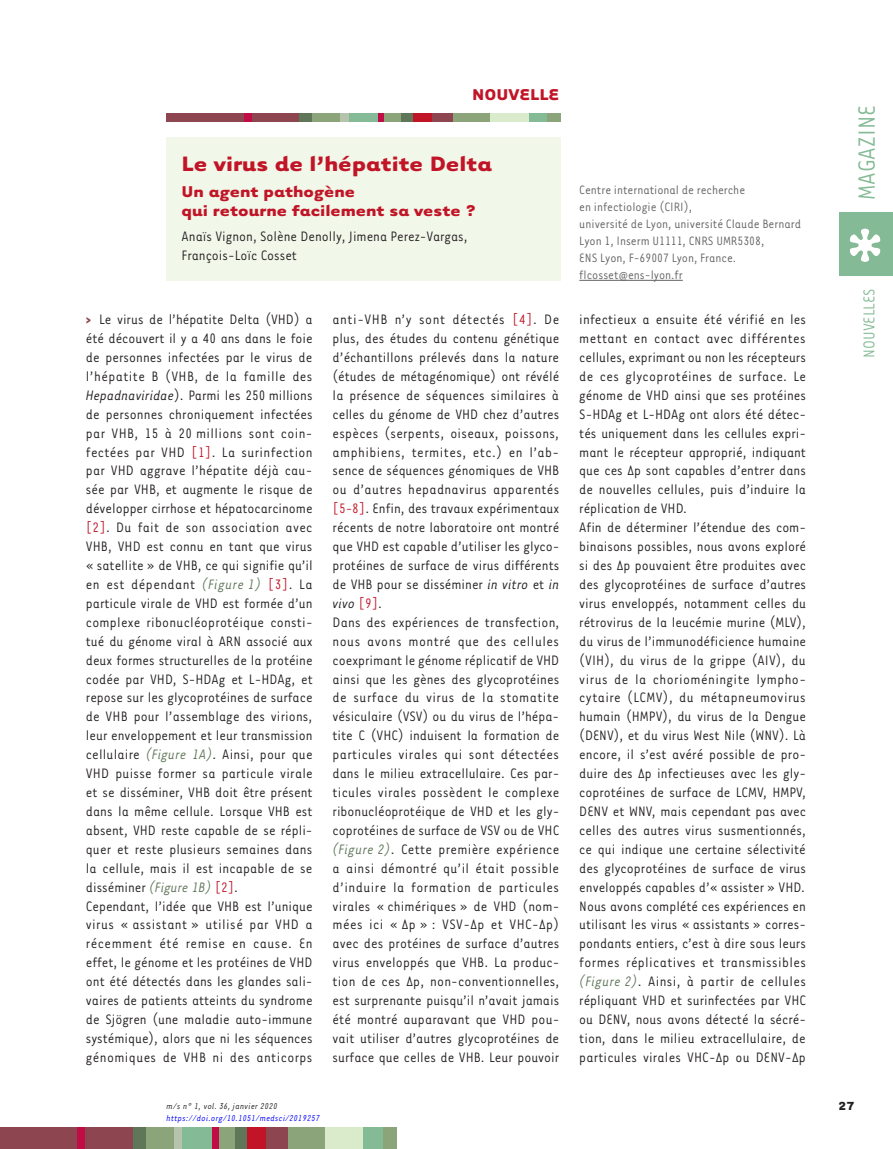
<style>
.page{position:relative;width:893px;height:1149px;background:#fff}
.page>*{position:absolute;margin:0;border:0;box-sizing:border-box;transform-origin:0 0}
.t1{font:27px "Tarzana Narrow";color:#84ba95}
.t2{font:700 24px "Tarzana Wide";color:#c11527}
.t3{font:700 18px/19.5px "Tarzana Wide";color:#c11527}
.t4{font:18px "Tarzana Narrow";color:#84ba95}
.t5{font:15.75px/18.9px "Tarzana Narrow";color:#231f20}
.t6{font:13.95px/17px "Tarzana Narrow";color:#636366}
.t7{font:700 13.5px "Tarzana Wide";color:#231f20}
.t8{font:italic 9.75px "Tarzana Narrow";letter-spacing:.025em;color:#00f}
.t9{font:italic 9.75px "Tarzana Narrow";letter-spacing:.025em;color:#231f20}
.s1{font-weight:700;color:#8d454f}
.s2{font-style:italic}
.s3{color:#bf182a}
.s4{font-style:italic;color:#5f7659}
</style>
<div class="page">
<div style="left:0;top:1126px;width:133px;height:22px;background:#8d454f"></div>
<div style="left:234px;top:1126px;width:13px;height:22px;background:#5f7659"></div>
<div style="left:77px;top:1126px;width:8px;height:22px;background:#c10d45"></div>
<div style="left:133px;top:1126px;width:21px;height:22px;background:#5f7659"></div>
<div style="left:146px;top:1126px;width:30px;height:22px;background:#8ba479"></div>
<div style="left:174px;top:1126px;width:9px;height:22px;background:#b6c4ad"></div>
<div style="left:183px;top:1126px;width:29px;height:22px;background:#84ba95"></div>
<div style="left:216px;top:1126px;width:19px;height:22px;background:#8ba479"></div>
<div style="left:212px;top:1126px;width:6px;height:22px;background:#c10d45"></div>
<div style="left:247px;top:1126px;width:27px;height:22px;background:#c11527"></div>
<div style="left:286px;top:1126px;width:39px;height:22px;background:#8ba479"></div>
<div style="left:266px;top:1126px;width:21px;height:22px;background:#8d454f"></div>
<div style="left:325px;top:1126px;width:39px;height:22px;background:#daebcb"></div>
<div style="left:363px;top:1126px;width:21px;height:22px;background:#84ba95"></div>
<div style="left:383px;top:1126px;width:13px;height:22px;background:#8ba479"></div>
<div style="left:839px;top:212px;width:54px;height:64px;background:#84ba95"></div>
<svg style="left:850px;top:228px;width:30px;height:34px"></svg>
<div style="left:167px;top:114px;width:133px;height:8px;background:#8d454f"></div>
<div style="left:299px;top:114px;width:27px;height:8px;background:#5f7659"></div>
<div style="left:400px;top:114px;width:13px;height:8px;background:#5f7659"></div>
<div style="left:312px;top:114px;width:30px;height:8px;background:#8ba479"></div>
<div style="left:348px;top:114px;width:30px;height:8px;background:#84ba95"></div>
<div style="left:528px;top:114px;width:20px;height:8px;background:#84ba95"></div>
<div style="left:382px;top:114px;width:18px;height:8px;background:#8ba479"></div>
<div style="left:547px;top:114px;width:14px;height:8px;background:#8ba479"></div>
<div style="left:451px;top:114px;width:39px;height:8px;background:#8ba479"></div>
<div style="left:490px;top:114px;width:38px;height:8px;background:#daebcb"></div>
<div style="left:340px;top:114px;width:9px;height:8px;background:#b6c4ad"></div>
<div style="left:244px;top:114px;width:7px;height:8px;background:#c10d45"></div>
<div style="left:378px;top:114px;width:6px;height:8px;background:#c10d45"></div>
<div style="left:413px;top:114px;width:27px;height:8px;background:#c11527"></div>
<div style="left:431px;top:114px;width:21px;height:8px;background:#8d454f"></div>
<div style="left:167px;top:137px;width:394px;height:143px;background:#f1f7e9"></div>
<hr style="left:579px;top:280px;width:104px;height:1px;background:#636366">
<p class="t3" style="left:472px;top:83px;width:89px">NOUVELLE</p>
<h2 class="t2" style="left:182px;top:147px;width:312px">Le virus de l’hépatite Delta</h2>
<p class="t3" style="left:182px;top:180px;width:295px">Un agent pathogène<br>qui retourne facilement sa veste ?</p>
<p class="t5" style="left:182px;top:226px;width:287px">Anaïs Vignon, Solène Denolly, Jimena Perez-Vargas,<br>François-Loïc Cosset</p>
<p class="t6" style="left:579px;top:181px;width:223px">Centre international de recherche<br>en infectiologie (CIRI),<br>université de Lyon, université Claude Bernard Lyon 1, Inserm U1111, CNRS UMR5308,<br>ENS Lyon, F-69007 Lyon, France. flcosset@ens-lyon.fr</p>
<p class="t5" style="left:86px;top:309px;width:228px"><span class="s1">&gt;</span> Le virus de l’hépatite Delta (VHD) a été découvert il y a 40 ans dans le foie de personnes infectées par le virus de l’hépatite B (VHB, de la famille des <span class="s2">Hepadnaviridae</span>). Parmi les 250 millions de personnes chroniquement infectées par VHB, 15 à 20 millions sont coin&shy;fectées par VHD <span class="s3">[1]</span>. La surinfection par VHD aggrave l’hépatite déjà cau&shy;sée par VHB, et augmente le risque de développer cirrhose et hépatocarcinome <span class="s3">[2]</span>. Du fait de son association avec VHB, VHD est connu en tant que virus « satellite » de VHB, ce qui signifie qu’il en est dépendant <span class="s4">(Figure 1)</span> <span class="s3">[3]</span>. La particule virale de VHD est formée d’un complexe ribonucléoprotéique consti&shy;tué du génome viral à ARN associé aux deux formes structurelles de la protéine codée par VHD, S-HDAg et L-HDAg, et repose sur les glycoprotéines de surface de VHB pour l’assemblage des virions, leur enveloppement et leur transmission cellulaire <span class="s4">(Figure 1A)</span>. Ainsi, pour que VHD puisse former sa particule virale et se disséminer, VHB doit être présent dans la même cellule. Lorsque VHB est absent, VHD reste capable de se répli&shy;quer et reste plusieurs semaines dans la cellule, mais il est incapable de se disséminer <span class="s4">(Figure 1B)</span> <span class="s3">[2]</span>.<br>Cependant, l’idée que VHB est l’unique virus « assistant » utilisé par VHD a récemment été remise en cause. En effet, le génome et les protéines de VHD ont été détectés dans les glandes sali&shy;vaires de patients atteints du syndrome de Sjögren (une maladie auto-immune systémique), alors que ni les séquences génomiques de VHB ni des anticorps</p>
<p class="t5" style="left:332px;top:309px;width:228px">anti-VHB n’y sont détectés <span class="s3">[4]</span>. De plus, des études du contenu génétique d’échantillons prélevés dans la nature (études de métagénomique) ont révélé la présence de séquences similaires à celles du génome de VHD chez d’autres espèces (serpents, oiseaux, poissons, amphibiens, termites, etc.) en l’ab&shy;sence de séquences génomiques de VHB ou d’autres hepadnavirus apparentés <span class="s3">[5-8]</span>. Enfin, des travaux expérimentaux récents de notre laboratoire ont montré que VHD est capable d’utiliser les glyco&shy;protéines de surface de virus différents de VHB pour se disséminer <span class="s2">in vitro</span> et <span class="s2">in vivo</span> <span class="s3">[9]</span>.<br>Dans des expériences de transfection, nous avons montré que des cellules coexprimant le génome réplicatif de VHD ainsi que les gènes des glycoprotéines de surface du virus de la stomatite vésiculaire (VSV) ou du virus de l’hépa&shy;tite C (VHC) induisent la formation de particules virales qui sont détectées dans le milieu extracellulaire. Ces par&shy;ticules virales possèdent le complexe ribonucléoprotéique de VHD et les gly&shy;coprotéines de surface de VSV ou de VHC <span class="s4">(Figure 2)</span>. Cette première expérience a ainsi démontré qu’il était possible d’induire la formation de particules virales « chimériques » de VHD (nom&shy;mées ici « Δp » : VSV-Δp et VHC-Δp) avec des protéines de surface d’autres virus enveloppés que VHB. La produc&shy;tion de ces Δp, non-conventionnelles, est surprenante puisqu’il n’avait jamais été montré auparavant que VHD pou&shy;vait utiliser d’autres glycoprotéines de surface que celles de VHB. Leur pouvoir</p>
<p class="t5" style="left:579px;top:309px;width:228px">infectieux a ensuite été vérifié en les mettant en contact avec différentes cellules, exprimant ou non les récepteurs de ces glycoprotéines de surface. Le génome de VHD ainsi que ses protéines S-HDAg et L-HDAg ont alors été détec&shy;tés uniquement dans les cellules expri&shy;mant le récepteur approprié, indiquant que ces Δp sont capables d’entrer dans de nouvelles cellules, puis d’induire la réplication de VHD.<br>Afin de déterminer l’étendue des com&shy;binaisons possibles, nous avons exploré si des Δp pouvaient être produites avec des glycoprotéines de surface d’autres virus enveloppés, notamment celles du rétrovirus de la leucémie murine (MLV), du virus de l’immunodéficience humaine (VIH), du virus de la grippe (AIV), du virus de la chorioméningite lympho&shy;cytaire (LCMV), du métapneumovirus humain (HMPV), du virus de la Dengue (DENV), et du virus West Nile (WNV). Là encore, il s’est avéré possible de pro&shy;duire des Δp infectieuses avec les gly&shy;coprotéines de surface de LCMV, HMPV, DENV et WNV, mais cependant pas avec celles des autres virus susmentionnés, ce qui indique une certaine sélectivité des glycoprotéines de surface de virus enveloppés capables d’« assister » VHD.<br>Nous avons complété ces expériences en utilisant les virus « assistants » corres&shy;pondants entiers, c’est à dire sous leurs formes réplicatives et transmissibles <span class="s4">(Figure 2)</span>. Ainsi, à partir de cellules répliquant VHD et surinfectées par VHC ou DENV, nous avons détecté la sécré&shy;tion, dans le milieu extracellulaire, de particules virales VHC-Δp ou DENV-Δp</p>
<h1 class="t1" style="left:850px;top:200px;width:96px;rotate:-90deg">MAGAZINE</h1>
<p class="t4" style="left:858px;top:357px;width:70px;rotate:-90deg">NOUVELLES</p>
<p class="t9" style="left:167px;top:1099px;width:112px">m/s n° 1, vol. 36, janvier 2020</p>
<p class="t7" style="left:838px;top:1096px;width:18px">27</p>
<p class="t8" style="left:167px;top:1111px;width:155px">https://doi.org/10.1051/medsci/2019257</p>
</div>
